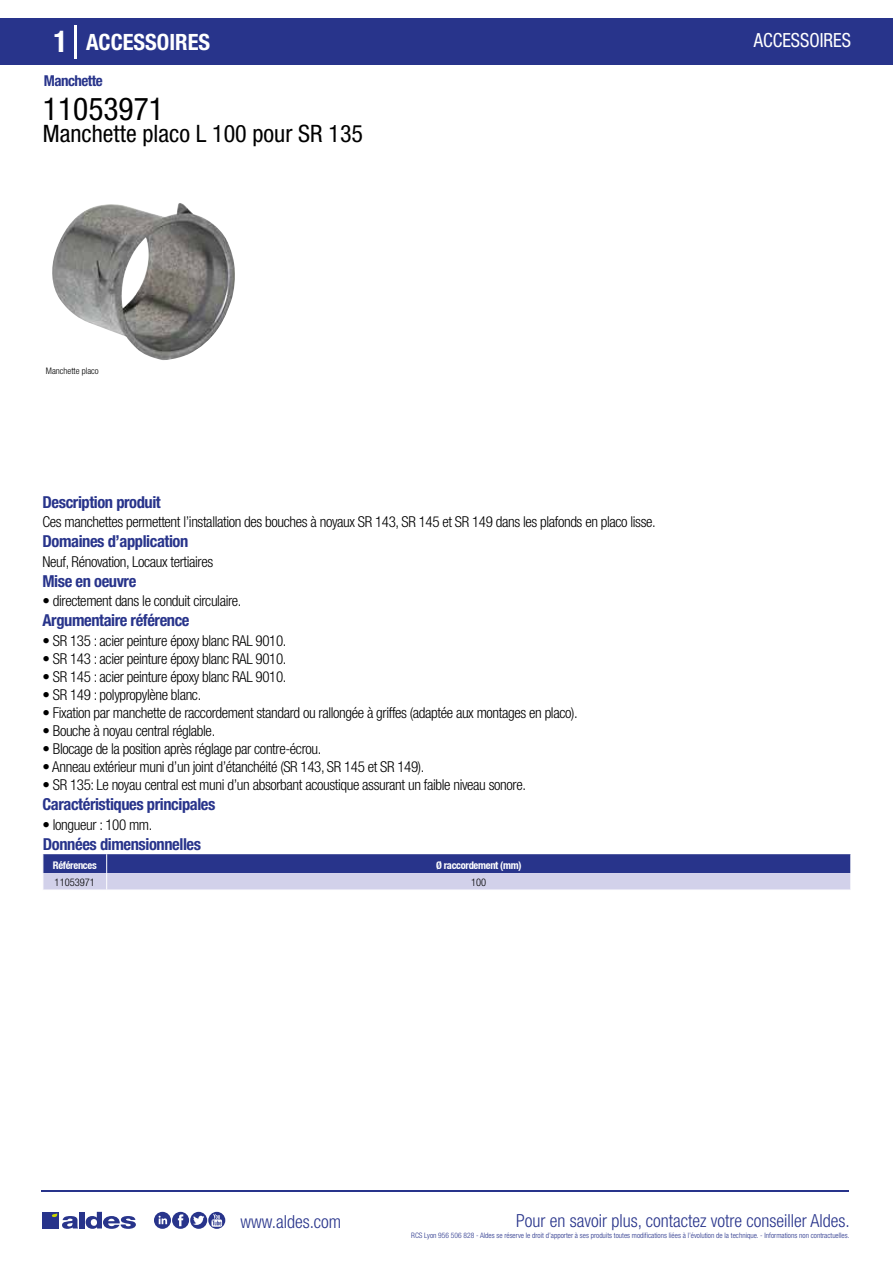
<style>
.page{position:relative;width:893px;height:1263px;background:#fff}
.page>*{position:absolute;margin:0;border:0;box-sizing:border-box;transform-origin:0 0}
.t1{font:condensed 31.5px "Helvetica Neue LT Std";color:#000}
.t2{font:condensed 24px "Helvetica Neue LT Std";color:#000}
.t3{font:700 condensed 22.5px "Helvetica Neue LT Std";color:#fff}
.t4{font:condensed 19.5px "Helvetica Neue LT Std";color:#fff;scale:.95 1}
.t5{font:300 condensed 18px "Helvetica Neue";color:#28348b}
.t6{font:700 condensed 16.5px "Helvetica Neue LT Std";letter-spacing:-.025em;color:#28348b}
.t7{font:300 condensed 15px "Helvetica Neue LT Std";letter-spacing:-.025em;color:#000}
.t8{font:700 condensed 15px "Helvetica Neue LT Std";letter-spacing:-.035em;color:#28348b}
.t9{font:700 condensed 10.5px "Helvetica Neue";letter-spacing:-.03em;color:#fff}
.t10{font:300 condensed 10.5px "Helvetica Neue";color:#000}
.t11{font:300 condensed 9px "Helvetica Neue";color:#000}
.t12{font:300 condensed 7.5px "Helvetica Neue";color:#28348b}
.s1{font-size:30px}
</style>
<div class="page">
<div style="left:0;top:18px;width:893px;height:46px;background:#28348b"></div>
<hr style="left:74px;top:25px;width:2px;height:33px;background:#fff">
<svg style="left:52px;top:203px;width:183px;height:157px"></svg>
<svg style="left:43px;top:854px;width:808px;height:36px;background:#7a80b8"></svg>
<hr style="left:41px;top:1190px;width:808px;height:1px;background:#28348b">
<svg style="left:154px;top:1212px;width:71px;height:17px"></svg>
<div style="left:42px;top:1212px;width:17px;height:16px;background:#28348b"></div>
<div style="left:79px;top:1212px;width:5px;height:16px;background:#28348b"></div>
<svg style="left:86px;top:1212px;width:50px;height:17px"></svg>
<svg style="left:52px;top:1213px;width:26px;height:16px"></svg>
<h3 class="t3" style="left:54px;top:28px;width:158px"><span class="s1">1</span> ACCESSOIRES</h3>
<h3 class="t4" style="left:754px;top:29px;width:104px">ACCESSOIRES</h3>
<p class="t8" style="left:44px;top:71px;width:60px">Manchette</p>
<h1 class="t1" style="left:43px;top:91px;width:122px">11053971</h1>
<h2 class="t2" style="left:43px;top:120px;width:322px">Manchette placo L 100 pour SR 135</h2>
<p class="t11" style="left:46px;top:365px;width:54px">Manchette placo</p>
<p class="t6" style="left:43px;top:492px;width:120px">Description produit</p>
<p class="t6" style="left:43px;top:531px;width:147px">Domaines d’application</p>
<p class="t6" style="left:43px;top:571px;width:95px">Mise en oeuvre</p>
<p class="t7" style="left:43px;top:513px;width:615px">Ces manchettes permettent l’installation des bouches à noyaux SR 143, SR 145 et SR 149 dans les plafonds en placo lisse.</p>
<p class="t7" style="left:43px;top:553px;width:172px">Neuf, Rénovation, Locaux tertiaires</p>
<p class="t7" style="left:43px;top:592px;width:200px">• directement dans le conduit circulaire.</p>
<p class="t6" style="left:43px;top:610px;width:149px">Argumentaire référence</p>
<p class="t7" style="left:43px;top:632px;width:246px">• SR 135 : acier peinture époxy blanc RAL 9010.</p>
<p class="t7" style="left:43px;top:650px;width:246px">• SR 143 : acier peinture époxy blanc RAL 9010.</p>
<p class="t7" style="left:43px;top:668px;width:246px">• SR 145 : acier peinture époxy blanc RAL 9010.</p>
<p class="t7" style="left:43px;top:686px;width:160px">• SR 149 : polypropylène blanc.</p>
<p class="t7" style="left:43px;top:704px;width:537px">• Fixation par manchette de raccordement standard ou rallongée à griffes (adaptée aux montages en placo).</p>
<p class="t7" style="left:43px;top:722px;width:174px">• Bouche à noyau central réglable.</p>
<p class="t7" style="left:43px;top:740px;width:280px">• Blocage de la position après réglage par contre-écrou.</p>
<p class="t7" style="left:43px;top:758px;width:383px">• Anneau extérieur muni d’un joint d’étanchéité (SR 143, SR 145 et SR 149).</p>
<p class="t7" style="left:43px;top:776px;width:485px">• SR 135: Le noyau central est muni d’un absorbant acoustique assurant un faible niveau sonore.</p>
<p class="t6" style="left:43px;top:794px;width:174px">Caractéristiques principales</p>
<p class="t7" style="left:43px;top:816px;width:111px">• longueur : 100 mm.</p>
<p class="t6" style="left:43px;top:834px;width:160px">Données dimensionnelles</p>
<p class="t9" style="left:53px;top:859px;width:45px">Références</p>
<p class="t9" style="left:436px;top:859px;width:87px">Ø raccordement (mm)</p>
<p class="t10" style="left:55px;top:876px;width:42px">11053971</p>
<p class="t10" style="left:471px;top:876px;width:17px">100</p>
<p class="t5" style="left:240px;top:1211px;width:102px">www.aldes.com</p>
<p class="t5" style="left:516px;top:1211px;width:335px">Pour en savoir plus, contactez votre conseiller Aldes.</p>
<p class="t12" style="left:411px;top:1230px;width:440px">RCS Lyon 956 506 828 - Aldes se réserve le droit d’apporter à ses produits toutes modifications liées à l’évolution de la technique. - Informations non contractuelles.</p>
</div>
